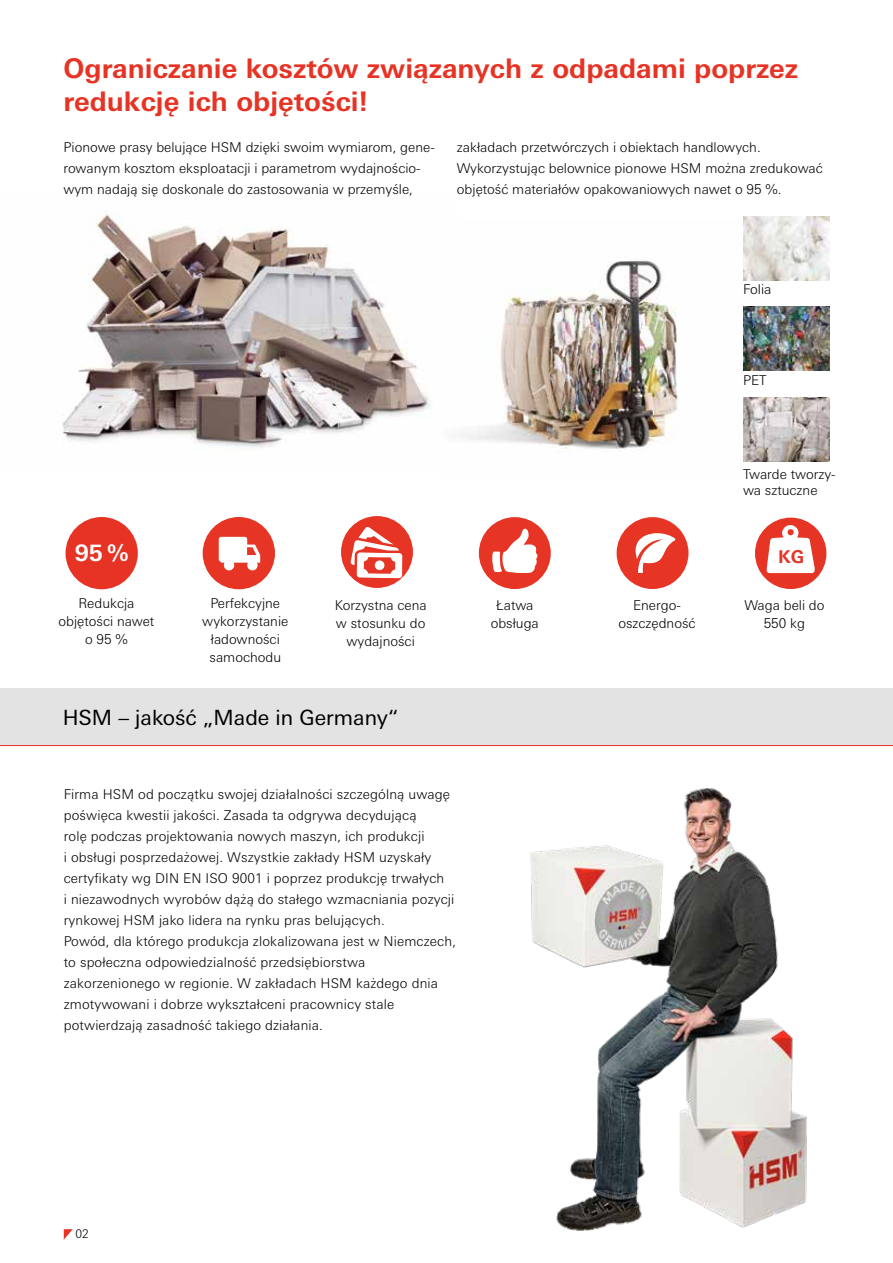
<style>
.page{position:relative;width:893px;height:1263px;background:#fff}
.page>*{position:absolute;margin:0;border:0;box-sizing:border-box;transform-origin:0 0}
.t1{font:700 27px/33px "Univers Next W1 G";color:#e63324}
.t2{font:700 22.65px "Univers Next W1 G";color:#fff}
.t3{font:21px "Univers Next W1 G";color:#000}
.t4{font:700 17.7px "Univers Next W1 G";color:#e63425}
.t5{font:300 13.5px/21px "Univers Next W1 G";letter-spacing:.01em;color:#000;text-align:center}
.t6{font:300 12px "Univers Next W1 G";color:#000}
</style>
<div class="page">
<div style="left:0;top:688px;width:893px;height:57px;background:#e3e3e3"></div>
<hr style="left:0;top:745px;width:893px;height:1px;background:#e63324">
<img style="left:530px;top:788px;width:277px;height:443px">
<img style="left:62px;top:210px;width:371px;height:238px">
<img style="left:460px;top:260px;width:310px;height:202px">
<img style="left:743px;top:217px;width:86px;height:64px">
<img style="left:743px;top:306px;width:86px;height:64px">
<img style="left:743px;top:398px;width:86px;height:63px">
<div style="left:66px;top:517px;width:72px;height:72px;background:#e63324;border-radius:50%"></div>
<div style="left:341px;top:516px;width:72px;height:72px;background:#e63425;border-radius:50%"></div>
<svg style="left:350px;top:527px;width:52px;height:51px"></svg>
<div style="left:375px;top:560px;width:9px;height:10px;background:#fff;border-radius:50%"></div>
<div style="left:203px;top:517px;width:72px;height:72px;background:#e63425;border-radius:50%"></div>
<svg style="left:219px;top:537px;width:41px;height:33px"></svg>
<div style="left:479px;top:517px;width:72px;height:72px;background:#e63425;border-radius:50%"></div>
<svg style="left:492px;top:529px;width:45px;height:44px"></svg>
<div style="left:617px;top:517px;width:71px;height:72px;background:#e63425;border-radius:50%"></div>
<svg style="left:635px;top:533px;width:40px;height:40px"></svg>
<div style="left:755px;top:518px;width:71px;height:71px;background:#e63425;border-radius:50%"></div>
<svg style="left:767px;top:525px;width:48px;height:48px"></svg>
<div style="left:787px;top:529px;width:7px;height:6px;background:#e63425;border-radius:50%"></div>
<svg style="left:64px;top:1229px;width:9px;height:10px"></svg>
<h1 class="t1" style="left:64px;top:51px;width:736px">Ograniczanie kosztów związanych z odpadami poprzez redukcję ich objętości!</h1>
<p class="t5" style="left:63px;top:136px;width:373px;text-align:left">Pionowe prasy belujące HSM dzięki swoim wymiarom, gene&shy;rowanym kosztom eksploatacji i parametrom wydajnościo&shy;wym nadają się doskonale do zastosowania w przemyśle,</p>
<p class="t5" style="left:457px;top:136px;width:367px;text-align:left">zakładach przetwórczych i obiektach handlowych.<br>Wykorzystując belownice pionowe HSM można zredukować objętość materiałów opakowaniowych nawet o 95 %.</p>
<p class="t5" style="left:743px;top:279px;width:30px">Folia</p>
<p class="t5" style="left:743px;top:370px;width:25px">PET</p>
<p class="t5" style="left:743px;top:466px;width:94px;line-height:16.2px;text-align:left">Twarde tworzy&shy;wa sztuczne</p>
<h2 class="t2" style="left:75px;top:540px;width:55px">95%</h2>
<h3 class="t4" style="left:778px;top:546px;width:28px">KG</h3>
<p class="t5" style="left:59px;top:594px;width:97px;line-height:18px">Redukcja objętości nawet o 95 %</p>
<p class="t5" style="left:335px;top:596px;width:94px;line-height:18px">Korzystna cena w stosunku do wydajności</p>
<p class="t5" style="left:202px;top:595px;width:88px;line-height:18px">Perfekcyjne wykorzystanie ładowności samochodu</p>
<p class="t5" style="left:491px;top:596px;width:50px;line-height:18px">Łatwa obsługa</p>
<p class="t5" style="left:618px;top:596px;width:79px;line-height:18px">Energo&shy;oszczędność</p>
<p class="t5" style="left:744px;top:596px;width:82px;line-height:18px">Waga beli do<br>550 kg</p>
<h3 class="t3" style="left:63px;top:706px;width:337px">HSM – jakość „Made in Germany“</h3>
<p class="t5" style="left:64px;top:784px;width:394px;text-align:left">Firma HSM od początku swojej działalności szczególną uwagę poświęca kwestii jakości. Zasada ta odgrywa decydującą<br>rolę podczas projektowania nowych maszyn, ich produkcji<br>i obsługi posprzedażowej. Wszystkie zakłady HSM uzyskały certyfikaty wg DIN EN ISO 9001 i poprzez produkcję trwałych<br>i niezawodnych wyrobów dążą do stałego wzmacniania pozycji rynkowej HSM jako lidera na rynku pras belujących.<br>Powód, dla którego produkcja zlokalizowana jest w Niemczech, to społeczna odpowiedzialność przedsiębiorstwa zakorzenionego w regionie. W zakładach HSM każdego dnia zmotywowani i dobrze wykształceni pracownicy stale potwierdzają zasadność takiego działania.</p>
<p class="t6" style="left:75px;top:1227px;width:15px">02</p>
</div>
